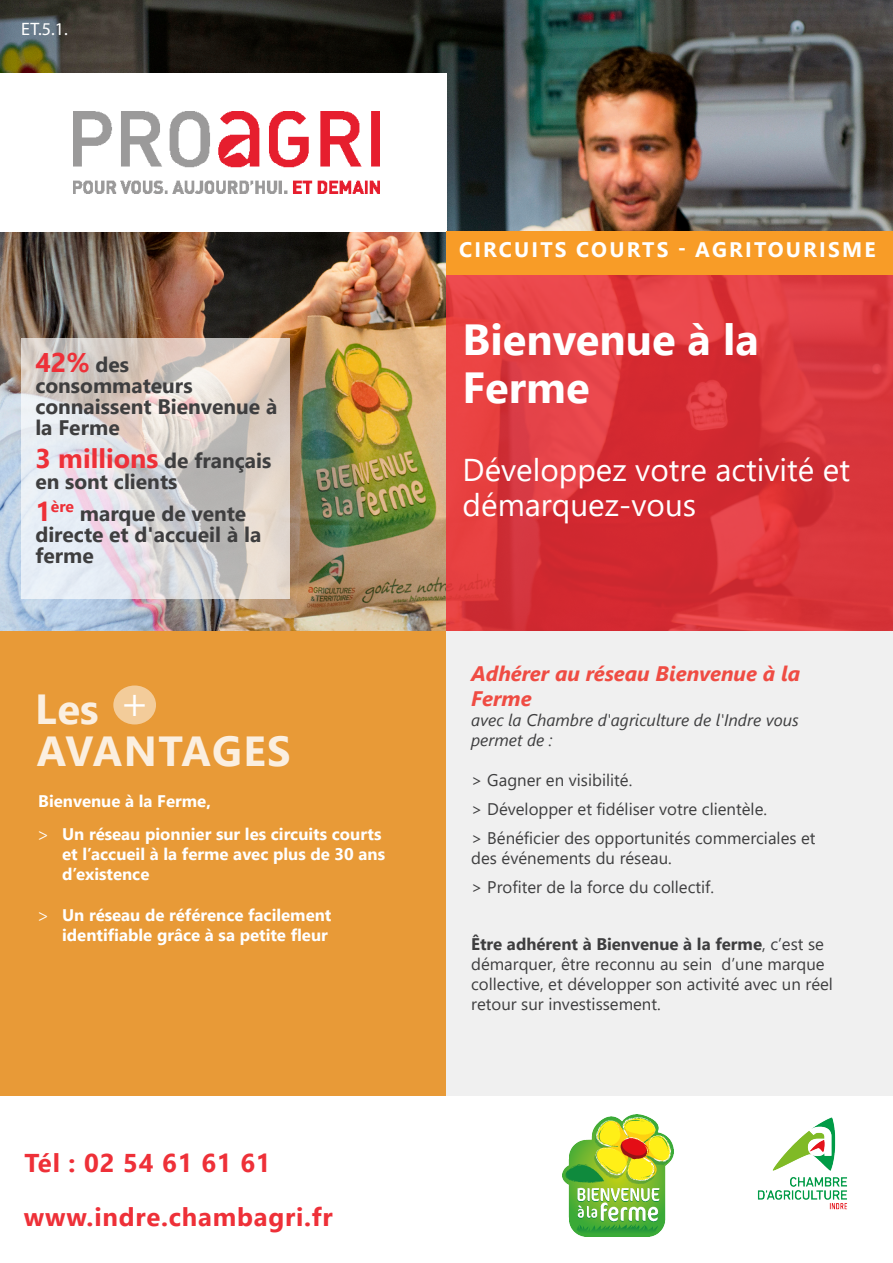
<style>
.page{position:relative;width:893px;height:1263px;background:#fff}
.page>*{position:absolute;margin:0;border:0;box-sizing:border-box;transform-origin:0 0}
.t1{font:700 43.5px/48px "Segoe UI";color:#fff}
.t2{font:700 42px/42px "Segoe UI";letter-spacing:.015em;color:#fff}
.t3{font:39.6px "Myriad Pro";color:#fff}
.t4{font:31.5px/34.5px "Segoe UI";color:#fff}
.t5{font:700 27px "Segoe UI";color:#ee3038}
.t6{font:700 25.8px "Segoe UI";letter-spacing:.03em;color:#ee3038}
.t7{font:700 21px/21px "Segoe UI";color:#3e3e3f}
.t8{font:italic 700 21px/25.2px "Segoe UI";color:#ef4c43}
.t9{font:700 21px "Segoe UI";letter-spacing:.105em;color:#fff}
.t10{font:18px "Myriad Pro";color:#fff}
.t11{font:16.8px/20.1px "Segoe UI";color:#3e3e3f}
.t12{font:700 16.8px/20.1px "Segoe UI";color:#fff}
.t13{font:italic 16.8px/20.1px "Segoe UI";color:#3e3e3f}
.s1{font-size:21px;color:#3e3e3f}
.s2{font-size:27px;color:#ee3038}
.s3{font-family:"Myriad Pro";font-weight:400}
.s4{font-weight:700}
</style>
<div class="page">
<img style="left:0;top:0;width:893px;height:631px">
<svg style="left:447px;top:275px;width:446px;height:356px;background:#db363b"></svg>
<div style="left:0;top:73px;width:447px;height:159px;background:#fff"></div>
<div style="left:0;top:631px;width:447px;height:465px;background:#e89a37"></div>
<div style="left:113px;top:685px;width:43px;height:39px;background:#f3cc9a;border-radius:50%"></div>
<div style="left:447px;top:631px;width:446px;height:465px;background:#f0f0f0"></div>
<div style="left:447px;top:232px;width:446px;height:43px;background:#f89c27"></div>
<img style="left:73px;top:112px;width:306px;height:81px">
<img style="left:757px;top:1117px;width:91px;height:93px">
<svg style="left:21px;top:338px;width:269px;height:260px;background:#dbd5d4"></svg>
<img style="left:563px;top:1114px;width:110px;height:122px">
<p class="t10" style="left:21px;top:18px;width:48px">ET.5.1.</p>
<p class="t5" style="left:35px;top:337px;width:95px">42% <span class="s1">des</span></p>
<p class="t7" style="left:35px;top:373px;width:244px">consommateurs connaissent Bienvenue à la Ferme</p>
<p class="t7" style="left:35px;top:448px;width:238px"><span class="s2">3 millions</span> de français en sont clients</p>
<p class="t7" style="left:35px;top:501px;width:228px"><span class="s2">1</span><sup>ère</sup> marque de vente directe et d'accueil à la ferme</p>
<h2 class="t2" style="left:36px;top:684px;width:256px">Les<br>AVANTAGES</h2>
<p class="t3" style="left:123px;top:678px;width:25px">+</p>
<p class="t12" style="left:38px;top:790px;width:174px">Bienvenue à la Ferme,</p>
<p class="t12" style="left:62px;top:822px;width:324px;text-indent:-24px"><span class="s3">&gt;</span> Un réseau pionnier sur les circuits courts et l’accueil à la ferme avec plus de 30 ans d’existence</p>
<p class="t12" style="left:38px;top:903px;width:295px;text-align:right"><span class="s3">&gt;</span> Un réseau de référence facilement identifiable grâce à sa petite fleur</p>
<p class="t6" style="left:24px;top:1139px;width:248px">Tél : 02 54 61 61 61</p>
<p class="t6" style="left:24px;top:1192px;width:311px">www.indre.chambagri.fr</p>
<p class="t9" style="left:459px;top:229px;width:418px">CIRCUITS COURTS - AGRITOURISME</p>
<p class="t1" style="left:463px;top:312px;width:298px">Bienvenue à la<br>Ferme</p>
<p class="t4" style="left:463px;top:450px;width:389px">Développez votre activité et démarquez-vous</p>
<p class="t8" style="left:471px;top:657px;width:330px">Adhérer au réseau Bienvenue à la<br>Ferme</p>
<p class="t13" style="left:471px;top:707px;width:329px">avec la Chambre d'agriculture de l'Indre vous permet de :</p>
<p class="t11" style="left:471px;top:769px;width:163px">&gt; Gagner en visibilité.</p>
<p class="t11" style="left:471px;top:798px;width:297px">&gt; Développer et fidéliser votre clientèle.</p>
<p class="t11" style="left:471px;top:826px;width:346px">&gt; Bénéficier des opportunités commerciales et des événements du réseau.</p>
<p class="t11" style="left:471px;top:875px;width:245px">&gt; Profiter de la force du collectif.</p>
<p class="t11" style="left:471px;top:932px;width:363px"><span class="s4">Être adhérent à Bienvenue à la ferme</span>, c’est se démarquer, être reconnu au sein d’une marque collective, et développer son activité avec un réel retour sur investissement.</p>
</div>
